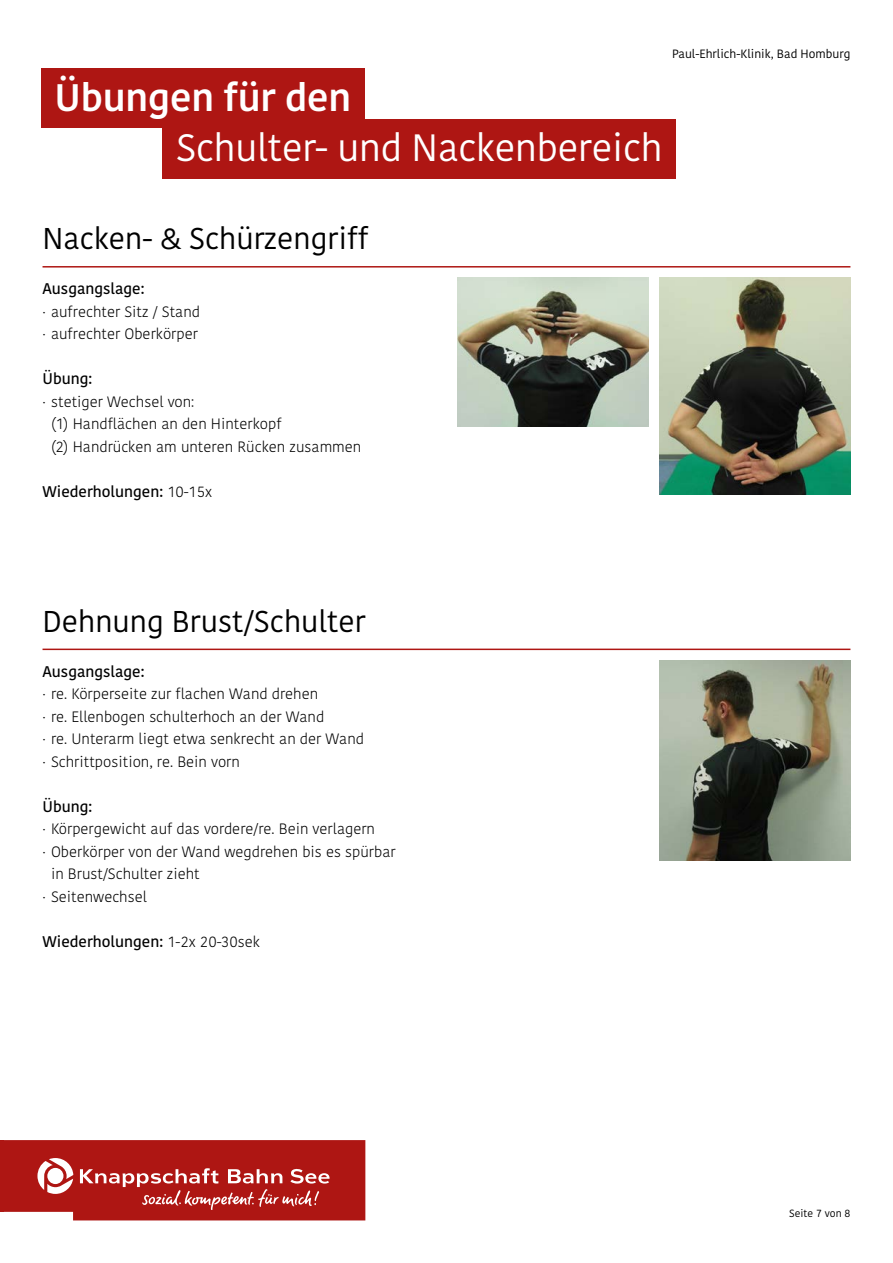
<style>
.page{position:relative;width:893px;height:1263px;background:#fff}
.page>*{position:absolute;margin:0;border:0;box-sizing:border-box;transform-origin:0 0}
._01_Titel_Kapitel_Titel_1_Zeile_Kohinoor_{font:600 38.25px "Kohinoor KBS";letter-spacing:-.005em;color:#fff}
._01_Titel_Kapitel_Titel_2_Zeile_Kohinoor_{font:37.95px "Kohinoor KBS";letter-spacing:-.005em;color:#fff}
._03_Texte_Headline_Kohinoor_Regular_34pt{font:30px "Kohinoor KBS";color:#000}
._03_Texte_Subheadline_Kohinoor_Medium_10_{font:500 15.3px "Kohinoor KBS";color:#000}
.t1{font:300 15px/22.5px "Kohinoor KBS";color:#000}
.t2{font:12px "Kohinoor KBS";color:#000}
._03_Texte_Subheadline_Kohinoor_Medium_12p{font:10.5px "Kohinoor KBS";color:#000}
.s1{font-family:"Profile SC"}
.s2{font-weight:300;font-size:15px}
</style>
<div class="page">
<hr style="left:0;top:1140px;width:4px;height:72px;background:#ae1613">
<svg style="left:4px;top:1140px;width:361px;height:80px;background:#b7302e"></svg>
<hr style="left:43px;top:266px;width:807px;height:2px;background:#ae1613">
<hr style="left:43px;top:649px;width:807px;height:1px;background:#ae1613">
<div style="left:163px;top:120px;width:513px;height:59px;background:#ae1613"></div>
<div style="left:41px;top:69px;width:324px;height:59px;background:#ae1613"></div>
<img style="left:457px;top:277px;width:191px;height:149px">
<img style="left:659px;top:277px;width:191px;height:217px">
<img style="left:659px;top:660px;width:191px;height:200px">
<h1 class="_01_Titel_Kapitel_Titel_1_Zeile_Kohinoor_" style="left:55px;top:73px;width:298px">Übungen für den</h1>
<h1 class="_01_Titel_Kapitel_Titel_2_Zeile_Kohinoor_" style="left:176px;top:124px;width:488px">Schulter- und Nackenbereich</h1>
<p class="t2" style="left:672px;top:46px;width:180px">Paul-Ehrlich-Klinik, Bad Homburg</p>
<h2 class="_03_Texte_Headline_Kohinoor_Regular_34pt" style="left:43px;top:219px;width:328px">Nacken- &amp; Schürzengriff</h2>
<h3 class="_03_Texte_Subheadline_Kohinoor_Medium_10_" style="left:43px;top:279px;width:103px">Ausgangslage:</h3>
<p class="t1" style="left:43px;top:300px;width:159px"><span class="s1">·</span> aufrechter Sitz / Stand</p>
<p class="t1" style="left:43px;top:323px;width:157px"><span class="s1">·</span> aufrechter Oberkörper</p>
<h3 class="_03_Texte_Subheadline_Kohinoor_Medium_10_" style="left:43px;top:369px;width:51px">Übung:</h3>
<p class="t1" style="left:51px;top:390px;width:312px;text-indent:-9px"><span class="s1">·</span> stetiger Wechsel von:<br>(1) Handflächen an den Hinterkopf<br>(2) Handrücken am unteren Rücken zusammen</p>
<h3 class="_03_Texte_Subheadline_Kohinoor_Medium_10_" style="left:43px;top:481px;width:171px">Wiederholungen: <span class="s2">10-15x</span></h3>
<h2 class="_03_Texte_Headline_Kohinoor_Regular_34pt" style="left:43px;top:602px;width:325px">Dehnung Brust/Schulter</h2>
<h3 class="_03_Texte_Subheadline_Kohinoor_Medium_10_" style="left:43px;top:661px;width:103px">Ausgangslage:</h3>
<p class="t1" style="left:43px;top:683px;width:277px"><span class="s1">·</span> re. Körperseite zur flachen Wand drehen</p>
<p class="t1" style="left:43px;top:705px;width:283px"><span class="s1">·</span> re. Ellenbogen schulterhoch an der Wand</p>
<p class="t1" style="left:43px;top:728px;width:323px"><span class="s1">·</span> re. Unterarm liegt etwa senkrecht an der Wand</p>
<p class="t1" style="left:43px;top:750px;width:199px"><span class="s1">·</span> Schrittposition, re. Bein vorn</p>
<h3 class="_03_Texte_Subheadline_Kohinoor_Medium_10_" style="left:43px;top:796px;width:51px">Übung:</h3>
<p class="t1" style="left:43px;top:818px;width:334px"><span class="s1">·</span> Körpergewicht auf das vordere/re. Bein verlagern</p>
<p class="t1" style="left:51px;top:840px;width:346px;text-indent:-9px"><span class="s1">·</span> Oberkörper von der Wand wegdrehen bis es spürbar in Brust/Schulter zieht</p>
<p class="t1" style="left:43px;top:885px;width:106px"><span class="s1">·</span> Seitenwechsel</p>
<h3 class="_03_Texte_Subheadline_Kohinoor_Medium_10_" style="left:43px;top:931px;width:219px">Wiederholungen: <span class="s2">1-2x 20-30sek</span></h3>
<p class="_03_Texte_Subheadline_Kohinoor_Medium_12p" style="left:789px;top:1206px;width:63px">Seite 7 von 8</p>
</div>
